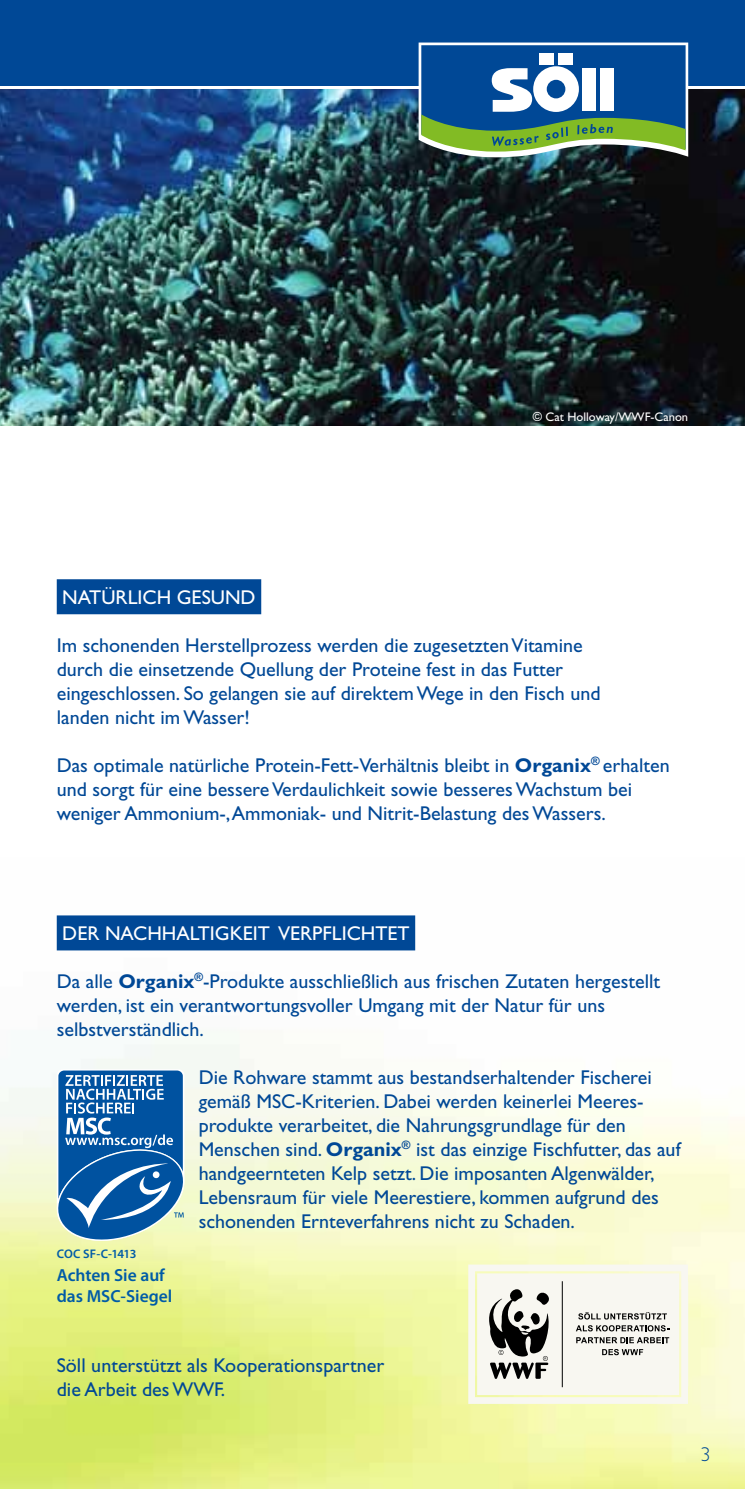
<style>
.page{position:relative;width:745px;height:1489px;background:#fff}
.page>*{position:absolute;margin:0;border:0;box-sizing:border-box;transform-origin:0 0}
.t1{font:20px/24px "Gill Sans";color:#004896}
.t2{font:20px "Gill Sans";color:#fff}
.t3{font:300 20px "Gill Sans";color:#004896}
.t4{font:600 17.5px/21px "Myriad Pro";color:#005ba7}
.t5{font:12.5px "Gill Sans";color:#fff}
.t6{font:600 12.5px "Myriad Pro";letter-spacing:-.02em;color:#005ba7}
.s1{font-weight:700}
</style>
<div class="page">
<img style="left:0;top:915px;width:744px;height:573px">
<img style="left:0;top:89px;width:744px;height:336px">
<div style="left:57px;top:579px;width:204px;height:35px;background:#004896"></div>
<div style="left:57px;top:915px;width:358px;height:35px;background:#004896"></div>
<svg style="left:468px;top:1264px;width:219px;height:139px"></svg>
<hr style="left:561px;top:1281px;width:1px;height:105px;background:#000">
<svg style="left:0;top:85px;width:744px;height:1px"></svg>
<div style="left:0;top:0;width:744px;height:85px;background:#004896"></div>
<svg style="left:418px;top:43px;width:269px;height:114px"></svg>
<div style="left:558px;top:53px;width:14px;height:12px;background:#fff"></div>
<div style="left:539px;top:53px;width:14px;height:12px;background:#fff"></div>
<div style="left:582px;top:68px;width:13px;height:43px;background:#fff"></div>
<div style="left:600px;top:68px;width:13px;height:43px;background:#fff"></div>
<svg style="left:57px;top:1069px;width:127px;height:171px;background:#407eb4"></svg>
<p class="t5" style="left:532px;top:409px;width:157px">© Cat Holloway/WWF-Canon</p>
<p class="t2" style="left:62px;top:585px;width:195px">Natürlich gesu nd</p>
<p class="t1" style="left:57px;top:633px;width:545px">Im schonenden Herstellprozess werden die zugesetzten Vitamine durch die einsetzende Quellung der Proteine fest in das Futter eingeschlossen. So gelangen sie auf direktem Wege in den Fisch und landen nicht im Wasser!</p>
<p class="t1" style="left:57px;top:753px;width:614px">Das optimale natürliche Protein-Fett-Verhältnis bleibt in <span class="s1">Organix</span><sup>®</sup> erhalten und sorgt für eine bessere Verdaulichkeit sowie besseres Wachstum bei weniger Ammonium-, Ammoniak- und Nitrit-Belastung des Wassers.</p>
<p class="t2" style="left:62px;top:921px;width:348px">Der Nachhaltigkeit verpflichtet</p>
<p class="t1" style="left:57px;top:969px;width:604px">Da alle <span class="s1">Organix</span><sup>®</sup>-Produkte ausschließlich aus frischen Zutaten hergestellt werden, ist ein verantwortungsvoller Umgang mit der Natur für uns selbstverständlich.</p>
<p class="t1" style="left:198px;top:1065px;width:454px">Die Rohware stammt aus bestandserhaltender Fischerei gemäß MSC</p>
<p class="t1" style="left:198px;top:1089px;width:483px;text-indent:97px">-Kriterien. Dabei werden keinerlei Meeres&shy;produkte verarbeitet, die Nahrungsgrundlage für den Menschen sind. <span class="s1">Organix</span><sup>®</sup> ist das einzige Fischfutter, das auf handgeernteten Kelp setzt. Die imposanten Algenwälder, Lebensraum für viele Meerestiere, kommen aufgrund des schonenden Ernteverfahrens nicht zu Schaden.</p>
<p class="t6" style="left:57px;top:1245px;width:81px">COC SF-C-1413</p>
<p class="t4" style="left:57px;top:1264px;width:117px">Achten Sie auf das MSC-Siegel</p>
<p class="t1" style="left:57px;top:1353px;width:329px">Söll unterstützt als Kooperationspartner die Arbeit des WWF.</p>
<p class="t3" style="left:700px;top:1442px;width:11px">3</p>
</div>
